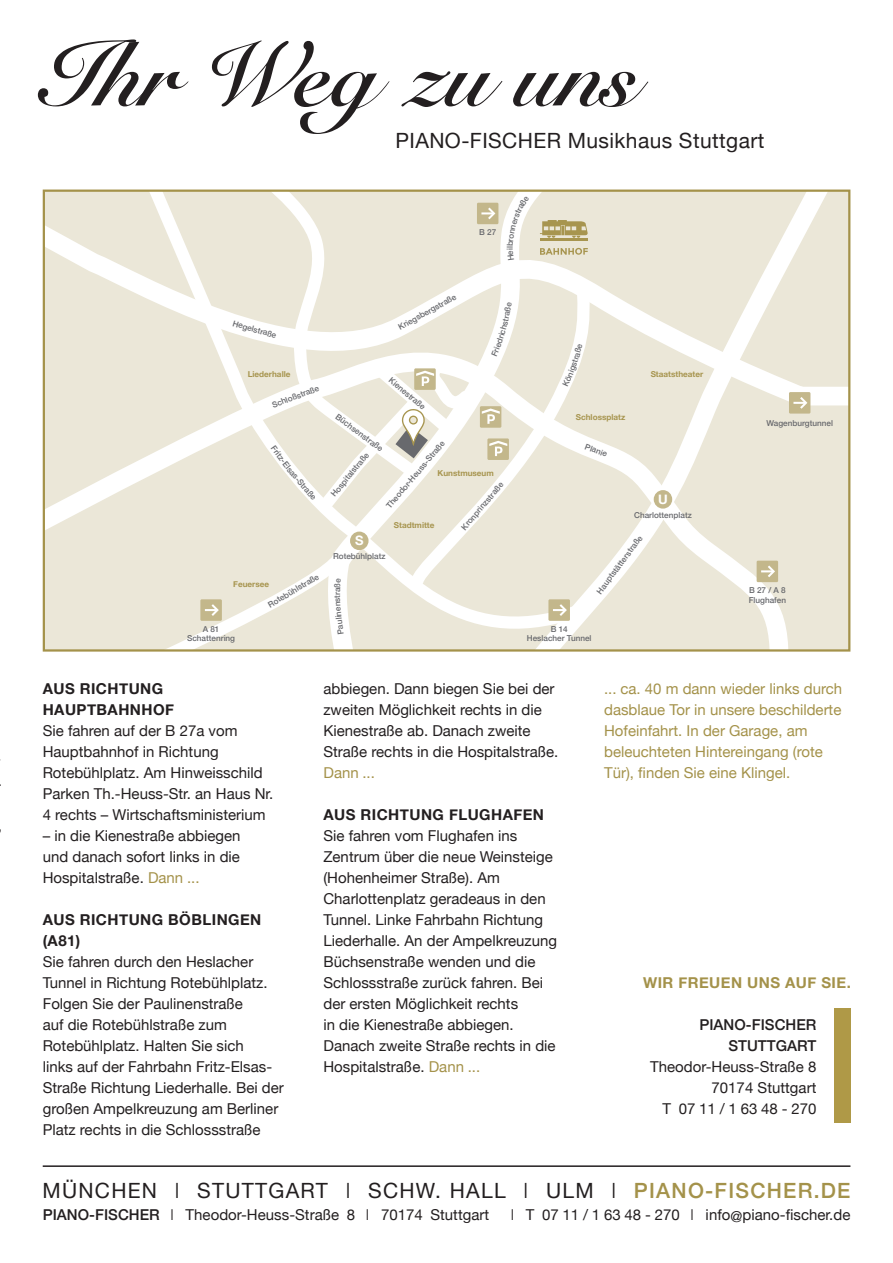
<style>
.page{position:relative;width:893px;height:1263px;background:#fff}
.page>*{position:absolute;margin:0;border:0;box-sizing:border-box;transform-origin:0 0}
.t1{font:700 91.5px "Snell Roundhand";color:#231f20}
.t2{font:21px "Helvetica Neue";letter-spacing:.06em;color:#231f20}
.t3{font:21px "Helvetica Neue";letter-spacing:.02em;color:#231f20}
.copy{font:15px/21px "Helvetica Neue";color:#231f20}
.copy-2{font:15px/21px "Helvetica Neue";color:#a4924a}
.HDL_1{font:700 15px/21px "Helvetica Neue";letter-spacing:.03em;color:#231f20}
.t4{font:500 15px "Helvetica Neue";color:#231f20}
.HDL_1-2{font:700 15px "Helvetica Neue";letter-spacing:.03em;color:#a4924a}
.t5{font:700 13.05px "Helvetica Neue";color:#fff}
.t6{font:500 8.1px/9.8px "Helvetica Neue";color:#68696d;text-align:center}
.t7{font:700 8.1px "Helvetica Neue";color:#a7954f}
.s1{color:#a4924a}
.s2{font-weight:300}
.s3{font-weight:500;color:#a4924a}
.s4{font-weight:500}
</style>
<div class="page">
<hr style="left:43px;top:1165px;width:807px;height:2px;background:#231f20">
<svg style="left:46px;top:415px;width:77px;height:234px;background:#ece9db"></svg>
<svg style="left:598px;top:193px;width:249px;height:456px;background:#edeadd"></svg>
<svg style="left:123px;top:193px;width:191px;height:353px;background:#edeadd"></svg>
<svg style="left:239px;top:193px;width:75px;height:288px"></svg>
<svg style="left:314px;top:193px;width:284px;height:456px"></svg>
<svg style="left:403px;top:415px;width:192px;height:180px;background:#edeadd"></svg>
<svg style="left:46px;top:195px;width:801px;height:220px"></svg>
<hr style="left:540px;top:239px;width:48px;height:2px;background:#a7954f">
<svg style="left:540px;top:220px;width:48px;height:18px"></svg>
<svg style="left:540px;top:248px;width:48px;height:7px"></svg>
<div style="left:350px;top:532px;width:19px;height:18px;background:#c3b78b;border-radius:50%"></div>
<div style="left:654px;top:490px;width:18px;height:19px;background:#c3b78b;border-radius:50%"></div>
<div style="left:789px;top:392px;width:21px;height:22px;background:#c3b78b"></div>
<svg style="left:793px;top:397px;width:15px;height:12px"></svg>
<div style="left:477px;top:203px;width:21px;height:21px;background:#c3b78b"></div>
<svg style="left:481px;top:207px;width:15px;height:13px"></svg>
<div style="left:757px;top:561px;width:21px;height:21px;background:#c3b78b"></div>
<svg style="left:761px;top:565px;width:14px;height:12px"></svg>
<div style="left:548px;top:599px;width:22px;height:22px;background:#c3b78b"></div>
<svg style="left:553px;top:604px;width:14px;height:12px"></svg>
<div style="left:834px;top:1009px;width:16px;height:114px;background:#af9947"></div>
<svg style="left:507px;top:196px;width:22px;height:65px"></svg>
<svg style="left:123px;top:546px;width:228px;height:104px"></svg>
<svg style="left:233px;top:320px;width:6px;height:7px"></svg>
<svg style="left:267px;top:302px;width:245px;height:221px"></svg>
<svg style="left:562px;top:344px;width:21px;height:42px"></svg>
<p class="t1" style="left:43px;top:20px;width:597px">Ihr Weg zu uns</p>
<p class="t3" style="left:395px;top:125px;width:370px">PIANO-FISCHER Musikhaus Stuttgart</p>
<p class="t6" style="left:240px;top:319px;width:17px;rotate:16deg">egel</p>
<p class="t6" style="left:255px;top:324px;width:16px;rotate:15deg">stra</p>
<p class="t6" style="left:432px;top:303px;width:25px;rotate:-30deg">straße</p>
<p class="t6" style="left:414px;top:313px;width:23px;rotate:-29deg">sberg</p>
<p class="t6" style="left:396px;top:322px;width:21px;rotate:-28deg">Krieg</p>
<p class="t6" style="left:479px;top:227px;width:19px">B 27</p>
<p class="t6" style="left:504px;top:248px;width:4px;rotate:-90deg">l</p>
<p class="t7" style="left:248px;top:368px;width:44px">Liederhalle</p>
<p class="t7" style="left:651px;top:367px;width:54px">Staatstheater</p>
<p class="t6" style="left:394px;top:375px;width:46px;rotate:40deg">Kienestraße</p>
<p class="t6" style="left:270px;top:400px;width:51px;rotate:-21deg">Schloßstraße</p>
<p class="t6" style="left:266px;top:600px;width:59px;rotate:-30deg">Rotebühlstraße</p>
<p class="t7" style="left:233px;top:578px;width:37px">Feuersee</p>
<p class="t6" style="left:340px;top:411px;width:58px;rotate:36deg">Büchsenstraße</p>
<p class="t6" style="left:384px;top:504px;width:87px;rotate:-50deg">Theodor-Heuss-Straße</p>
<p class="t6" style="left:328px;top:492px;width:56px;rotate:-51deg">Hospitalstraße</p>
<p class="t7" style="left:438px;top:467px;width:58px">Kunstmuseum</p>
<p class="t6" style="left:459px;top:525px;width:61px;rotate:-50deg">Kronprinzstraße</p>
<p class="t7" style="left:394px;top:518px;width:42px">Stadtmitte</p>
<p class="t5" style="left:355px;top:530px;width:10px">S</p>
<p class="t6" style="left:333px;top:551px;width:54px">Rotebühlplatz</p>
<p class="t6" style="left:332px;top:595px;width:5px;rotate:-90deg">r</p>
<p class="t7" style="left:576px;top:410px;width:51px">Schlossplatz</p>
<p class="t6" style="left:587px;top:441px;width:25px;rotate:21deg">Planie</p>
<p class="t5" style="left:658px;top:489px;width:11px">U</p>
<p class="t6" style="left:634px;top:509px;width:59px">Charlottenplatz</p>
<p class="t6" style="left:594px;top:589px;width:72px;rotate:-53deg">Hauptstätterstraße</p>
<p class="t6" style="left:187px;top:623px;width:50px">A 81<br>Schattenring</p>
<p class="t6" style="left:527px;top:623px;width:66px">B 14<br>Heslacher Tunnel</p>
<p class="t6" style="left:766px;top:418px;width:68px">Wagenburgtunnel</p>
<p class="t6" style="left:749px;top:585px;width:39px;text-align:left">B 27 / A 8<br>Flughafen</p>
<p class="HDL_1" style="left:43px;top:678px;width:122px">AUS RICHTUNG</p>
<p class="HDL_1" style="left:43px;top:699px;width:133px">HAUPTBAHNHOF</p>
<p class="copy" style="left:43px;top:721px;width:232px">Sie fahren auf der B 27a vom<br>Hauptbahnhof in Richtung<br>Rotebühlplatz. Am Hinweisschild<br>Parken Th.-Heuss-Str. an Haus Nr.<br>4 rechts – Wirtschaftsministerium</p>
<p class="copy" style="left:43px;top:826px;width:199px;text-align:justify">– in die Kienestraße abbiegen und danach sofort links in die Hospitalstraße. <span class="s1">Dann ...</span></p>
<p class="HDL_1" style="left:43px;top:909px;width:220px">AUS RICHTUNG BÖBLINGEN (A81)</p>
<p class="copy" style="left:43px;top:952px;width:243px">Sie fahren durch den Heslacher Tunnel in Richtung Rotebühlplatz.<br>Folgen Sie der Paulinenstraße<br>auf die Rotebühlstraße zum Rotebühlplatz. Halten Sie sich<br>links auf der Fahrbahn Fritz-Elsas-Straße Richtung Liederhalle. Bei der großen Ampelkreuzung am Berliner Platz rechts in die Schlossstraße</p>
<p class="copy" style="left:323px;top:679px;width:237px">abbiegen. Dann biegen Sie bei der zweiten Möglichkeit rechts in die<br>Kienestraße ab. Danach zweite<br>Straße rechts in die Hospitalstraße.<br><span class="s1">Dann ...</span></p>
<p class="HDL_1" style="left:323px;top:804px;width:222px">AUS RICHTUNG FLUGHAFEN</p>
<p class="copy" style="left:323px;top:826px;width:235px">Sie fahren vom Flughafen ins<br>Zentrum über die neue Weinsteige (Hohenheimer Straße). Am<br>Charlottenplatz geradeaus in den<br>Tunnel. Linke Fahrbahn Richtung<br>Liederhalle. An der Ampelkreuzung<br>Büchsenstraße wenden und die<br>Schlossstraße zurück fahren. Bei der ersten Möglichkeit rechts<br>in die Kienestraße abbiegen.<br>Danach zweite Straße rechts in die<br>Hospitalstraße. <span class="s1">Dann ...</span></p>
<p class="copy-2" style="left:604px;top:679px;width:240px">... ca. 40 m dann wieder links durch dasblaue Tor in unsere beschilderte Hofeinfahrt. In der Garage, am beleuchteten Hintereingang (rote Tür), finden Sie eine Klingel.</p>
<p class="HDL_1-2" style="left:643px;top:970px;width:209px">WIR FREUEN UNS AUF SIE.</p>
<p class="t4" style="left:699px;top:1012px;width:119px">PIANO-FISCHER</p>
<p class="t4" style="left:728px;top:1033px;width:90px">STUTTGART</p>
<p class="copy" style="left:650px;top:1057px;width:168px">Theodor-Heuss-Straße 8</p>
<p class="copy" style="left:711px;top:1078px;width:106px">70174 Stuttgart</p>
<p class="copy" style="left:662px;top:1099px;width:155px">T 0711/16348-270</p>
<p class="t2" style="left:43px;top:1175px;width:809px">MÜNCHEN <span class="s2">I</span> STUTTGART <span class="s2">I</span> SCHW. HALL <span class="s2">I</span> ULM <span class="s2">I</span> <span class="s3">PIANO-FISCHER.DE</span></p>
<p class="copy" style="left:43px;top:1205px;width:448px"><span class="s4">PIANO-FISCHER</span> <span class="s2">I</span> Theodor-Heuss-Straße 8 <span class="s2">I</span> 70174 Stuttgart</p>
<p class="copy" style="left:511px;top:1205px;width:341px"><span class="s2">I</span> T 07 11 / 1 63 48 - 270 <span class="s2">I</span> info@piano-fischer.de</p>
</div>
